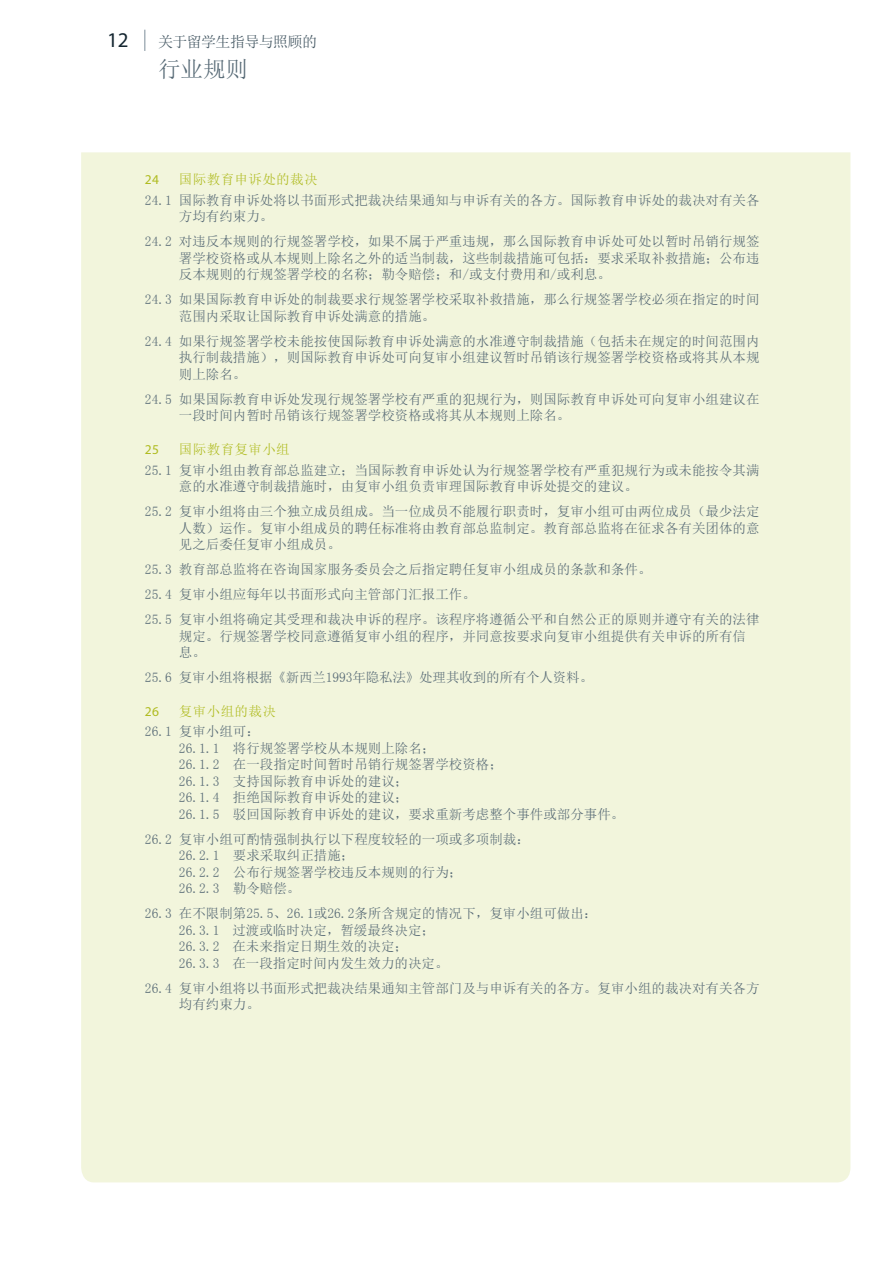
<style>
.page{position:relative;width:893px;height:1263px;background:#fff}
.page>*{position:absolute;margin:0;border:0;box-sizing:border-box;transform-origin:0 0}
.t1{font:22.5px "Sim Sun";color:#566975}
.t2{font:21px "Myriad Pro";color:#152731}
.t3{font:15px "Sim Sun";letter-spacing:-.04em;color:#425561}
.t4{font:13.5px/16.5px "Sim Sun";color:#566975}
.t5{font:13.5px "Sim Sun";letter-spacing:.03em;color:#afbb1f}
.t6{font:13.5px "Myriad Pro";color:#afbb1f}
</style>
<div class="page">
<svg style="left:144px;top:30px;width:1px;height:21px"></svg>
<div style="left:81px;top:152px;width:769px;height:1030px;background:#f2f5dc"></div>
<h2 class="t2" style="left:107px;top:27px;width:23px">12</h2>
<p class="t3" style="left:158px;top:34px;width:160px">关于留学生指导与照顾的</p>
<h1 class="t1" style="left:158px;top:57px;width:92px">行业规则</h1>
<p class="t6" style="left:145px;top:171px;width:16px">24</p>
<p class="t5" style="left:179px;top:172px;width:140px">国际教育申诉处的裁决</p>
<p class="t4" style="left:179px;top:192px;width:582px;text-indent:-34px">24.1 国际教育申诉处将以书面形式把裁决结果通知与申诉有关的各方。国际教育申诉处的裁决对有关各方均有约束力。</p>
<p class="t4" style="left:179px;top:233px;width:582px;text-align:justify;text-indent:-34px">24.2 对违反本规则的行规签署学校，如果不属于严重违规，那么国际教育申诉处可处以暂时吊销行规签署学校资格或从本规则上除名之外的适当制裁，这些制裁措施可包括：要求采取补救措施；公布违反本规则的行规签署学校的名称；勒令赔偿；和/或支付费用和/或利息。</p>
<p class="t4" style="left:179px;top:291px;width:582px;text-indent:-34px">24.3 如果国际教育申诉处的制裁要求行规签署学校采取补救措施，那么行规签署学校必须在指定的时间范围内采取让国际教育申诉处满意的措施。</p>
<p class="t4" style="left:179px;top:333px;width:582px;text-align:justify;text-indent:-34px">24.4 如果行规签署学校未能按使国际教育申诉处满意的水准遵守制裁措施（包括未在规定的时间范围内执行制裁措施），则国际教育申诉处可向复审小组建议暂时吊销该行规签署学校资格或将其从本规则上除名。</p>
<p class="t4" style="left:179px;top:391px;width:582px;text-indent:-34px">24.5 如果国际教育申诉处发现行规签署学校有严重的犯规行为，则国际教育申诉处可向复审小组建议在一段时间内暂时吊销该行规签署学校资格或将其从本规则上除名。</p>
<p class="t6" style="left:145px;top:441px;width:16px">25</p>
<p class="t5" style="left:179px;top:442px;width:112px">国际教育复审小组</p>
<p class="t4" style="left:179px;top:461px;width:582px;text-indent:-34px">25.1 复审小组由教育部总监建立；当国际教育申诉处认为行规签署学校有严重犯规行为或未能按令其满意的水准遵守制裁措施时，由复审小组负责审理国际教育申诉处提交的建议。</p>
<p class="t4" style="left:179px;top:503px;width:582px;text-align:justify;text-indent:-34px">25.2 复审小组将由三个独立成员组成。当一位成员不能履行职责时，复审小组可由两位成员（最少法定人数）运作。复审小组成员的聘任标准将由教育部总监制定。教育部总监将在征求各有关团体的意见之后委任复审小组成员。</p>
<p class="t4" style="left:145px;top:557px;width:616px;line-height:25px">25.3 教育部总监将在咨询国家服务委员会之后指定聘任复审小组成员的条款和条件。<br>25.4 复审小组应每年以书面形式向主管部门汇报工作。<br>25.5 复审小组将确定其受理和裁决申诉的程序。该程序将遵循公平和自然公正的原则并遵守有关的法律</p>
<p class="t4" style="left:179px;top:627px;width:568px">规定。行规签署学校同意遵循复审小组的程序，并同意按要求向复审小组提供有关申诉的所有信息。</p>
<p class="t4" style="left:145px;top:669px;width:450px">25.6 复审小组将根据《新西兰1993年隐私法》处理其收到的所有个人资料。</p>
<p class="t6" style="left:145px;top:703px;width:16px">26</p>
<p class="t5" style="left:179px;top:704px;width:98px">复审小组的裁决</p>
<p class="t4" style="left:179px;top:723px;width:447px;text-indent:-34px">26.1 复审小组可：<br>26.1.1 将行规签署学校从本规则上除名；<br>26.1.2 在一段指定时间暂时吊销行规签署学校资格；<br>26.1.3 支持国际教育申诉处的建议；<br>26.1.4 拒绝国际教育申诉处的建议；<br>26.1.5 驳回国际教育申诉处的建议，要求重新考虑整个事件或部分事件。</p>
<p class="t4" style="left:179px;top:831px;width:353px;text-indent:-34px">26.2 复审小组可酌情强制执行以下程度较轻的一项或多项制裁：<br>26.2.1 要求采取纠正措施；<br>26.2.2 公布行规签署学校违反本规则的行为；<br>26.2.3 勒令赔偿。</p>
<p class="t4" style="left:179px;top:905px;width:420px;text-indent:-34px">26.3 在不限制第25.5、26.1或26.2条所含规定的情况下，复审小组可做出：<br>26.3.1 过渡或临时决定，暂缓最终决定；<br>26.3.2 在未来指定日期生效的决定；<br>26.3.3 在一段指定时间内发生效力的决定。</p>
<p class="t4" style="left:179px;top:980px;width:582px;text-indent:-34px">26.4 复审小组将以书面形式把裁决结果通知主管部门及与申诉有关的各方。复审小组的裁决对有关各方均有约束力。</p>
</div>
